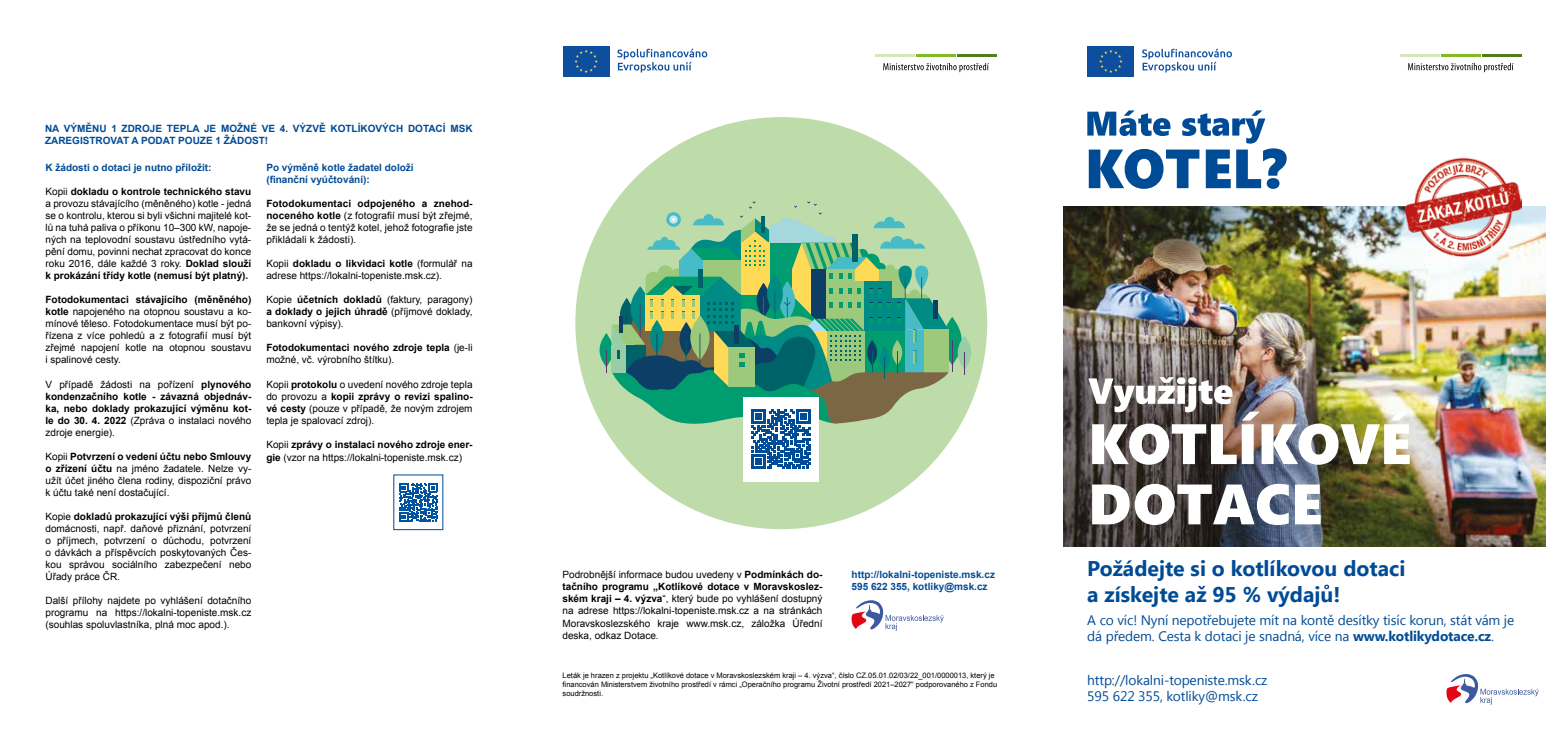
<style>
.page{position:relative;width:1567px;height:745px;background:#fff}
.page>*{position:absolute;margin:0;border:0;box-sizing:border-box;transform-origin:0 0}
.t1{font:700 21.25px/25.5px "Segoe UI";color:#004b96}
.t2{font:13.75px/16.5px "Segoe UI";letter-spacing:-.01em;color:#004b96}
.t3{font:10px/12px "Arial";color:#000;text-align:justify}
.t4{font:700 10px/12px "Arial";color:#004b96}
.t5{font:700 10px/12px "Arial";color:#000;text-align:justify}
.t6{font:7.5px/9px "Arial";color:#000}
.s1{font-weight:700}
.s2{font-weight:400}
</style>
<div class="page">
<img style="left:1063px;top:207px;width:482px;height:339px">
<div style="left:575px;top:117px;width:412px;height:412px;background:#bedca9;border-radius:50%"></div>
<svg style="left:942px;top:317px;width:19px;height:48px"></svg>
<hr style="left:951px;top:340px;width:1px;height:32px;background:#57376c">
<svg style="left:599px;top:333px;width:14px;height:34px"></svg>
<svg style="left:957px;top:335px;width:14px;height:34px"></svg>
<svg style="left:964px;top:352px;width:1px;height:22px"></svg>
<div style="left:743px;top:396px;width:76px;height:85px;background:#fff"></div>
<svg style="left:606px;top:201px;width:344px;height:267px"></svg>
<hr style="left:1399px;top:54px;width:40px;height:3px;background:#d8e7bb">
<hr style="left:874px;top:54px;width:40px;height:3px;background:#d8e7bb">
<hr style="left:1440px;top:54px;width:40px;height:3px;background:#80ba27">
<hr style="left:916px;top:54px;width:40px;height:3px;background:#80ba27">
<hr style="left:1481px;top:54px;width:40px;height:3px;background:#547c1a">
<hr style="left:957px;top:54px;width:40px;height:3px;background:#547c1a">
<svg style="left:1408px;top:63px;width:105px;height:9px"></svg>
<svg style="left:883px;top:63px;width:105px;height:9px"></svg>
<svg style="left:1133px;top:46px;width:1px;height:31px"></svg>
<svg style="left:609px;top:46px;width:1px;height:31px"></svg>
<div style="left:1087px;top:46px;width:46px;height:31px;background:#0d4f9e"></div>
<div style="left:563px;top:46px;width:46px;height:31px;background:#0d4f9e"></div>
<svg style="left:1099px;top:50px;width:23px;height:23px"></svg>
<svg style="left:574px;top:50px;width:24px;height:23px"></svg>
<svg style="left:1142px;top:48px;width:89px;height:24px"></svg>
<svg style="left:617px;top:48px;width:90px;height:24px"></svg>
<img style="left:1403px;top:157px;width:118px;height:99px">
<svg style="left:399px;top:483px;width:38px;height:38px"></svg>
<svg style="left:1446px;top:674px;width:92px;height:30px"></svg>
<img style="left:1088px;top:377px;width:321px;height:87px">
<svg style="left:1092px;top:483px;width:196px;height:41px"></svg>
<svg style="left:1294px;top:484px;width:26px;height:40px"></svg>
<svg style="left:1087px;top:110px;width:199px;height:79px"></svg>
<svg style="left:1324px;top:584px;width:4px;height:4px"></svg>
<svg style="left:1114px;top:560px;width:7px;height:3px"></svg>
<svg style="left:1198px;top:585px;width:7px;height:4px"></svg>
<svg style="left:851px;top:600px;width:92px;height:30px"></svg>
<p class="t4" style="left:45px;top:123px;width:429px">NA VÝMĚNU 1 ZDROJE TEPLA JE MOŽNÉ VE 4. VÝZVĚ KOTLÍKOVÝCH DOTACÍ MSK<br>ZAREGISTROVAT A PODAT POUZE 1 ŽÁDOST!</p>
<p class="t4" style="left:45px;top:162px;width:168px">K žádosti o dotaci je nutno přiložit:</p>
<p class="t3" style="left:45px;top:186px;width:207px">Kopii <span class="s1">dokladu o kontrole technického stavu </span>a provozu stávajícího (měněného) kotle - jedná se o kontrolu, kterou si byli všichni majitelé kot&shy;lů na tuhá paliva o příkonu 10–300 kW, napoje&shy;ných na teplovodní soustavu ústředního vytá&shy;pění domu, povinni nechat zpracovat do konce roku 2016, dále každé 3 roky. <span class="s1">Doklad slouží k prokázání třídy kotle (nemusí být platný).</span></p>
<p class="t3" style="left:45px;top:294px;width:207px"><span class="s1">Fotodokumentaci stávajícího (měněného) kotle</span> napojeného na otopnou soustavu a ko&shy;mínové těleso. Fotodokumentace musí být po&shy;řízena z více pohledů a z fotografií musí být zřejmé napojení kotle na otopnou soustavu i spalinové cesty.</p>
<p class="t5" style="left:45px;top:378px;width:207px"><span class="s2">V případě žádosti na pořízení</span> plynového kondenzačního kotle - závazná objednáv&shy;ka, nebo doklady prokazující výměnu kot&shy;le do 30. 4. 2022 <span class="s2">(Zpráva o instalaci nového zdroje energie).</span></p>
<p class="t3" style="left:45px;top:450px;width:207px">Kopii <span class="s1">Potvrzení o vedení účtu nebo Smlouvy o zřízení účtu</span> na jméno žadatele. Nelze vy&shy;užít účet jiného člena rodiny, dispoziční právo k účtu také není dostačující.</p>
<p class="t3" style="left:45px;top:510px;width:207px">Kopie <span class="s1">dokladů prokazující výši příjmů členů </span>domácnosti, např. daňové přiznání, potvrzení o příjmech, potvrzení o důchodu, potvrzení o dávkách a příspěvcích poskytovaných Čes&shy;kou správou sociálního zabezpečení nebo Úřady práce ČR.</p>
<p class="t3" style="left:45px;top:594px;width:207px">Další přílohy najdete po vyhlášení dotačního programu na https://lokalni-topeniste.msk.cz (souhlas spoluvlastníka, plná moc apod.).</p>
<p class="t4" style="left:266px;top:162px;width:149px">Po výměně kotle žadatel doloží (finanční vyúčtování):</p>
<p class="t3" style="left:266px;top:198px;width:208px"><span class="s1">Fotodokumentaci odpojeného a znehod&shy;noceného kotle</span> (z fotografií musí být zřejmé, že se jedná o tentýž kotel, jehož fotografie jste přikládali k žádosti).</p>
<p class="t3" style="left:266px;top:258px;width:208px">Kopii <span class="s1">dokladu o likvidaci kotle</span> (formulář na adrese https://lokalni-topeniste.msk.cz).</p>
<p class="t3" style="left:266px;top:294px;width:208px">Kopie <span class="s1">účetních dokladů</span> (faktury, paragony) <span class="s1">a doklady o jejich úhradě</span> (příjmové doklady, bankovní výpisy).</p>
<p class="t5" style="left:266px;top:342px;width:208px">Fotodokumentaci nového zdroje tepla <span class="s2">(je-li možné, vč. výrobního štítku).</span></p>
<p class="t3" style="left:266px;top:378px;width:208px">Kopii <span class="s1">protokolu</span> o uvedení nového zdroje tepla do provozu a <span class="s1">kopii zprávy o revizi spalino&shy;vé cesty</span> (pouze v případě, že novým zdrojem tepla je spalovací zdroj).</p>
<p class="t3" style="left:266px;top:437px;width:208px;line-height:13.5px">Kopii <span class="s1">zprávy o instalaci nového zdroje ener&shy;gie</span> (vzor na https://lokalni-topeniste.msk.cz)</p>
<p class="t3" style="left:562px;top:568px;width:261px">Podrobnější informace budou uvedeny v <span class="s1">Podmínkách do&shy;tačního programu „Kotlíkové dotace v Moravskoslez&shy;ském kraji – 4. výzva</span>“, který bude po vyhlášení dostupný na adrese https://lokalni-topeniste.msk.cz a na stránkách Moravskoslezského kraje www.msk.cz, záložka Úřední deska, odkaz Dotace.</p>
<p class="t4" style="left:851px;top:569px;width:145px">http://lokalni-topeniste.msk.cz<br>595 622 355, kotliky@msk.cz</p>
<p class="t6" style="left:562px;top:670px;width:436px">Leták je hrazen z projektu „Kotlíkové dotace v Moravskoslezském kraji – 4. výzva“, číslo CZ.05.01.02/03/22_001/0000013, který je financován Ministerstvem životního prostředí v rámci „Operačního programu Životní prostředí 2021–2027“ podporovaného z Fondu soudržnosti.</p>
<h1 class="t1" style="left:1087px;top:555px;width:319px">Pozádejte si o kotlíkovou dotaci a získejte az 95 % výdaju!</h1>
<h2 class="t2" style="left:1087px;top:610px;width:428px">A co víc! Nyní nepotřebujete mít na kontě desítky tisíc korun, stát vám je dá předem. Cesta k dotaci je snadná, více na <span class="s1">www.kotlikydotace.cz</span>.</h2>
<h2 class="t2" style="left:1087px;top:670px;width:182px">http://lokalni-topeniste.msk.cz<br>595 622 355, kotliky@msk.cz</h2>
</div>
